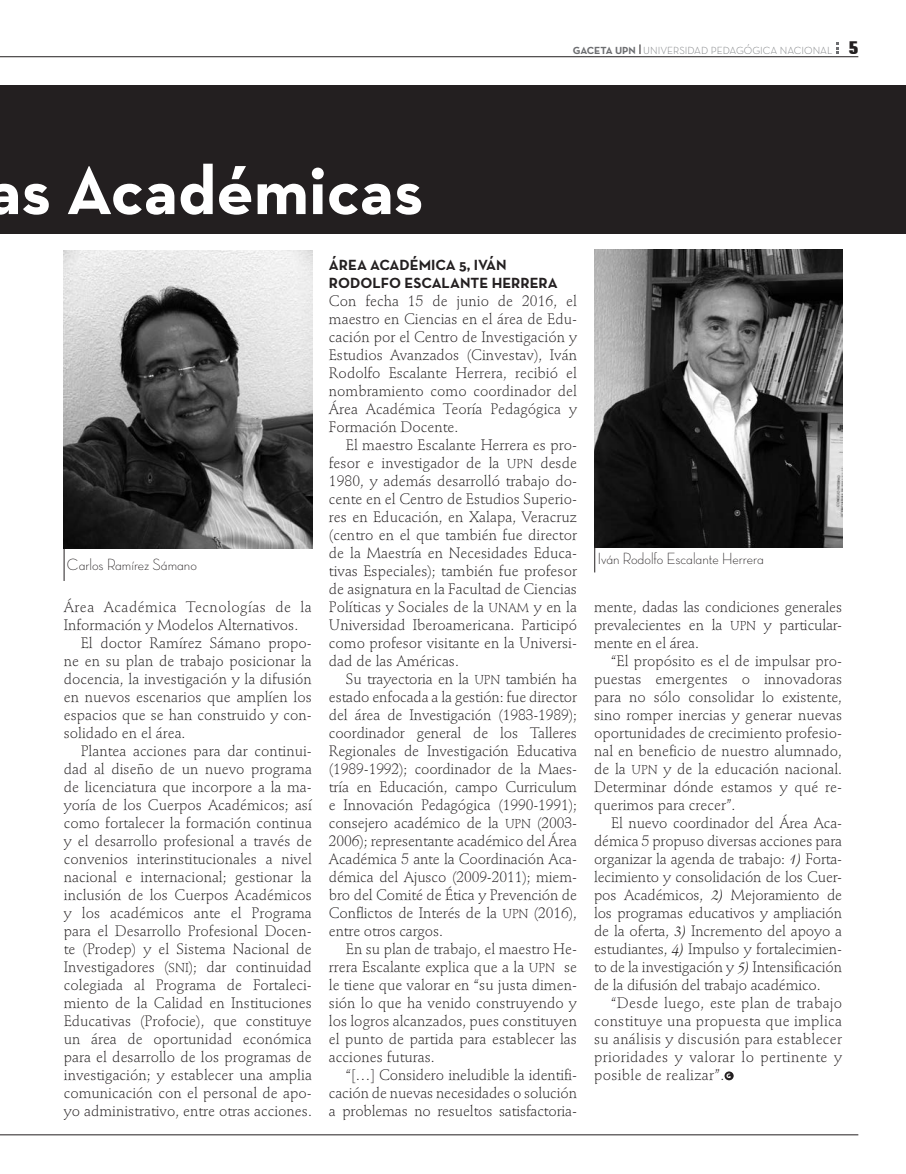
<style>
.page{position:relative;width:906px;height:1174px;background:#fff}
.page>*{position:absolute;margin:0;border:0;box-sizing:border-box;transform-origin:0 0}
.t1{font:700 69.75px "Neutra Text";color:#fff}
.t2{font:16.5px "Neutra Disp Light Alt";color:#231f20}
.t3{font:300 15px/18px "Stempel Schneidler";color:#231f20;text-align:justify}
.t4{font:700 15px "Neutra Text";color:#231f20}
.t5{font:300 15px "Stempel Schneidler";letter-spacing:.03em;color:#231f20}
.t6{font:300 10.5px "Neutra Text";color:#76787b}
.t7{font:700 6.3px "Stone Sans";color:#fff;scale:.95 1}
.s1{font-weight:700;color:#6c6d70}
.s2{font-family:"Briem Akademi MM 900 400";font-weight:400;font-size:18px;color:#231f20}
.s3{font-family:"Stempel Schneidler Light SC850";font-weight:400;font-size:12.75px}
.s4{font-family:"Stempel Schneidler Light SC850";font-weight:400}
.s5{font-weight:400;font-style:italic}
</style>
<div class="page">
<hr style="left:0;top:56px;width:858px;height:1px;background:#231f20">
<svg style="left:836px;top:42px;width:3px;height:12px"></svg>
<hr style="left:0;top:1134px;width:858px;height:1px;background:#231f20">
<div style="left:0;top:85px;width:906px;height:149px;background:#231f20"></div>
<div style="left:724px;top:1071px;width:9px;height:9px;background:#231f20;border-radius:50%"></div>
<img style="left:64px;top:251px;width:248px;height:297px">
<img style="left:594px;top:249px;width:248px;height:298px">
<hr style="left:64px;top:548px;width:1px;height:33px;background:#231f20">
<svg style="left:594px;top:546px;width:1px;height:26px"></svg>
<h1 class="t1" style="left:-13px;top:147px;width:437px">AS ACADÉMICAS</h1>
<p class="t6" style="left:573px;top:44px;width:287px"><span class="s1">GACETA UPN</span> UNIVERSIDAD PEDAGÓGICA NACIONAL <span class="s2">5</span></p>
<p class="t4" style="left:329px;top:256px;width:55px">ÁREA ACAD</p>
<p class="t4" style="left:410px;top:256px;width:19px">ÉMICA</p>
<p class="t4" style="left:459px;top:256px;width:38px">5, IVÁN</p>
<p class="t4" style="left:329px;top:274px;width:12px">RODOL</p>
<p class="t4" style="left:381px;top:274px;width:36px">FO ESCALANTE</p>
<p class="t4" style="left:491px;top:274px;width:65px">HERRERA</p>
<p class="t3" style="left:329px;top:292px;width:250px">Con fecha 15 de junio de 2016, el maestro en Ciencias en el área de Edu&shy;cación por el Centro de Investigación y Estudios Avanzados (Cinvestav), Iván Rodolfo Escalante Herrera, recibió el nombramiento como coordinador del Área Académica Teoría Pedagógica y Formación Docente.</p>
<p class="t3" style="left:329px;top:436px;width:250px;text-indent:17px">El maestro Escalante Herrera es pro&shy;fesor e investigador de la <span class="s3">UPN</span> desde 1980, y además desarrolló trabajo do&shy;cente en el Centro de Estudios Superio&shy;res en Educación, en Xalapa, Veracruz (centro en el que también fue director de la Maestría en Necesidades Educa&shy;tivas Especiales); también fue profesor de asignatura en la Facultad de Ciencias Políticas y Sociales de la <span class="s3">UNAM</span> y en la Universidad Iberoamericana. Participó como profesor visitante en la Universi&shy;dad de las Américas.</p>
<p class="t3" style="left:329px;top:670px;width:250px;text-indent:17px">Su trayectoria en la <span class="s3">UPN</span> también ha estado enfocada a la gestión: fue director del área de Investigación (1983-1989); coordinador general de los Talleres Regionales de Investigación Educativa (1989-1992); coordinador de la Maes&shy;tría en Educación, campo Curriculum e Innovación Pedagógica (1990-1991); consejero académico de la <span class="s3">UPN</span> (2003- 2006); representante académico del Área Académica 5 ante la Coordinación Aca&shy;démica del Ajusco (2009-2011); miem&shy;bro del Comité de Ética y Prevención de Conflictos de Interés de la <span class="s3">UPN</span> (2016), entre otros cargos.</p>
<p class="t3" style="left:329px;top:940px;width:250px;text-indent:17px">En su plan de trabajo, el maestro He&shy;rrera Escalante explica que a la <span class="s3">UPN</span> se le tiene que valorar en “su justa dimen&shy;sión lo que ha venido construyendo y los logros alcanzados, pues constituyen el punto de partida para establecer las acciones futuras.</p>
<p class="t3" style="left:329px;top:1066px;width:250px;text-indent:17px">“[…] Considero ineludible la identifi&shy;cación de nuevas necesidades o solución a problemas no resueltos satisfactoria-</p>
<p class="t2" style="left:67px;top:555px;width:131px">Carlos Ramírez Sámano</p>
<p class="t2" style="left:597px;top:550px;width:168px">Iván Rodolfo Escalante Herrera</p>
<p class="t5" style="left:64px;top:598px;width:250px">Área Académica Tecnologías de la</p>
<p class="t3" style="left:64px;top:616px;width:236px">Información y Modelos Alternativos.</p>
<p class="t3" style="left:81px;top:634px;width:233px">El doctor Ramírez Sámano propo-</p>
<p class="t3" style="left:64px;top:652px;width:250px">ne en su plan de trabajo posicionar la</p>
<p class="t3" style="left:64px;top:670px;width:250px">docencia, la investigación y la difusión</p>
<p class="t3" style="left:64px;top:688px;width:250px">en nuevos escenarios que amplíen los</p>
<p class="t3" style="left:64px;top:706px;width:250px">espacios que se han construido y con-</p>
<p class="t3" style="left:64px;top:724px;width:123px">solidado en el área.</p>
<p class="t3" style="left:81px;top:742px;width:233px">Plantea acciones para dar continui-</p>
<p class="t3" style="left:64px;top:760px;width:250px">dad al diseño de un nuevo programa</p>
<p class="t3" style="left:64px;top:778px;width:250px">de licenciatura que incorpore a la ma-</p>
<p class="t3" style="left:64px;top:796px;width:250px">yoría de los Cuerpos Académicos; así</p>
<p class="t3" style="left:64px;top:814px;width:250px">como fortalecer la formación continua</p>
<p class="t3" style="left:64px;top:832px;width:250px">y el desarrollo profesional a través de</p>
<p class="t3" style="left:64px;top:850px;width:250px">convenios interinstitucionales a nivel</p>
<p class="t3" style="left:64px;top:868px;width:250px">nacional e internacional; gestionar la</p>
<p class="t3" style="left:64px;top:886px;width:250px">inclusión de los Cuerpos Académicos</p>
<p class="t3" style="left:64px;top:904px;width:250px">y los académicos ante el Programa</p>
<p class="t3" style="left:64px;top:922px;width:250px">para el Desarrollo Profesional Docen-</p>
<p class="t3" style="left:64px;top:940px;width:249px">te (Prodep) y el Sistema Nacional de</p>
<p class="t3" style="left:64px;top:958px;width:250px">Investigadores (<span class="s3">SNI</span><span class="s4">)</span>; dar continuidad</p>
<p class="t3" style="left:64px;top:976px;width:250px">colegiada al Programa de Fortaleci-</p>
<p class="t3" style="left:64px;top:994px;width:250px">miento de la Calidad en Instituciones</p>
<p class="t3" style="left:64px;top:1012px;width:250px">Educativas (Profocie), que constituye</p>
<p class="t3" style="left:64px;top:1030px;width:250px">un área de oportunidad económica</p>
<p class="t3" style="left:64px;top:1048px;width:250px">para el desarrollo de los programas de</p>
<p class="t3" style="left:64px;top:1066px;width:250px">investigación; y establecer una amplia</p>
<p class="t3" style="left:64px;top:1084px;width:250px">comunicación con el personal de apo-</p>
<p class="t3" style="left:64px;top:1102px;width:250px">yo administrativo, entre otras acciones.</p>
<p class="t3" style="left:594px;top:598px;width:250px">mente, dadas las condiciones generales prevalecientes en la <span class="s3">UPN</span> y particular&shy;mente en el área.</p>
<p class="t3" style="left:594px;top:652px;width:250px;text-indent:17px">“El propósito es el de impulsar pro&shy;puestas emergentes o innovadoras para no sólo consolidar lo existente, sino romper inercias y generar nuevas oportunidades de crecimiento profesio&shy;nal en beneficio de nuestro alumnado, de la <span class="s3">UPN</span> y de la educación nacional.<br>Determinar dónde estamos y qué re&shy;querimos para crecer”.</p>
<p class="t3" style="left:594px;top:814px;width:250px;text-indent:17px">El nuevo coordinador del Área Aca&shy;démica 5 propuso diversas acciones para organizar la agenda de trabajo: <span class="s5">1)</span> Forta&shy;lecimiento y consolidación de los Cuer&shy;pos Académicos, <span class="s5">2)</span> Mejoramiento de los programas educativos y ampliación de la oferta, <span class="s5">3)</span> Incremento del apoyo a estudiantes, <span class="s5">4)</span> Impulso y fortalecimien&shy;to de la investigación y <span class="s5">5)</span> Intensificación de la difusión del trabajo académico.</p>
<p class="t3" style="left:594px;top:994px;width:250px;text-indent:17px">“Desde luego, este plan de trabajo constituye una propuesta que implica su análisis y discusión para establecer prioridades y valorar lo pertinente y posible de realizar”.</p>
<p class="t7" style="left:726px;top:1072px;width:6px">G</p>
</div>
